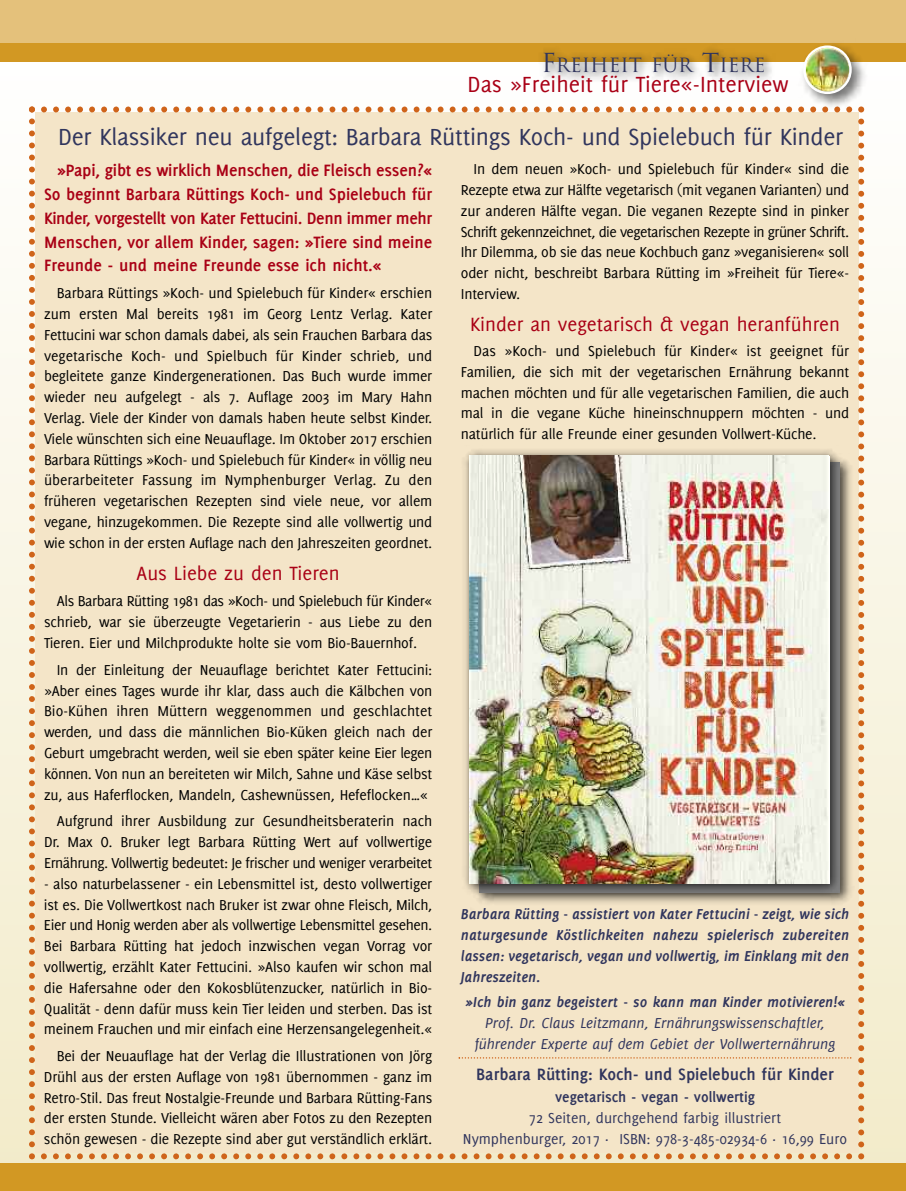
<style>
.page{position:relative;width:906px;height:1191px;background:#fff}
.page>*{position:absolute;margin:0;border:0;box-sizing:border-box;transform-origin:0 0}
.t1{font:25.5px "Delicious";letter-spacing:-.01em;color:#30355d}
.t2{font:24px "Delicious";color:#a90015}
.t3{font:24px "Delicious";color:#cf641a}
.t4{font:21px "Delicious";color:#a90015}
.t5{font:19.2px "Trajan";color:#30355d}
.t6{font:700 18px/23.7px "Delicious";color:#a90015;text-align:justify}
.t7{font:700 18px "Delicious";color:#30355d}
.t8{font:15.75px/20.9px "Delicious";letter-spacing:-.015em;color:#000;text-align:justify}
.t9{font:italic 700 15.75px/20.9px "Delicious";color:#30355d;text-align:justify}
.t10{font:italic 15.75px/20.9px "Delicious";color:#30355d;text-align:center}
.t11{font:15.75px/20.9px "Delicious";color:#30355d;text-align:center}
.t12{font:700 15.75px "Delicious";color:#30355d}
.s1{font-size:25.5px}
</style>
<div class="page">
<div style="left:0;top:55px;width:906px;height:1135px;background:linear-gradient(to bottom,#fffefd,#f2ebca)"></div>
<div style="left:0;top:1163px;width:906px;height:28px;background:#d29823"></div>
<div style="left:0;top:0;width:906px;height:44px;background:#e4c17b"></div>
<div style="left:0;top:43px;width:906px;height:18px;background:#d29823"></div>
<div style="left:29px;top:106px;width:835px;height:1053px;background:#f4e5c8"></div>
<img style="left:470px;top:453px;width:387px;height:456px">
<img style="left:460px;top:445px;width:385px;height:455px">
<img style="left:470px;top:456px;width:358px;height:427px">
<img style="left:496px;top:49px;width:300px;height:58px">
<img style="left:796px;top:52px;width:75px;height:62px">
<img style="left:803px;top:45px;width:48px;height:49px">
<p class="t5" style="left:541px;top:54px;width:226px"><span class="s1">F</span>REIHEIT FÜR <span class="s1">T</span>IERE</p>
<h2 class="t2" style="left:467px;top:76px;width:322px">Das »Freiheit für Tiere«-Interview</h2>
<h1 class="t1" style="left:58px;top:127px;width:786px">Der Klassiker neu aufgelegt: Barbara Rüttings Koch- und Spielebuch für Kinder</h1>
<p class="t8" style="left:461px;top:160px;width:390px;text-indent:13px">In dem neuen »Koch- und Spielebuch für Kinder« sind die Rezepte etwa zur Hälfte vegetarisch (mit veganen Varianten) und zur anderen Hälfte vegan. Die veganen Rezepte sind in pinker Schrift gekennzeichnet, die vegetarischen Rezepte in grüner Schrift.<br>Ihr Dilemma, ob sie das neue Kochbuch ganz »veganisieren« soll oder nicht, beschreibt Barbara Rütting im »Freiheit für Tiere«- Interview.</p>
<h3 class="t4" style="left:470px;top:316px;width:371px">Kinder an vegetarisch &amp; vegan heranführen</h3>
<p class="t8" style="left:461px;top:341px;width:390px;text-indent:13px">Das »Koch- und Spielebuch für Kinder« ist geeignet für Familien, die sich mit der vegetarischen Ernährung bekannt machen möchten und für alle vegetarischen Familien, die auch mal in die vegane Küche hineinschnuppern möchten - und natürlich für alle Freunde einer gesunden Vollwert-Küche.</p>
<p class="t6" style="left:44px;top:160px;width:390px;text-indent:13px">»Papi, gibt es wirklich Menschen, die Fleisch essen?« So beginnt Barbara Rüttings Koch- und Spielebuch für Kinder, vorgestellt von Kater Fettucini. Denn immer mehr Menschen, vor allem Kinder, sagen: »Tiere sind meine Freunde - und meine Freunde esse ich nicht.«</p>
<p class="t8" style="left:44px;top:284px;width:390px;text-indent:13px">Barbara Rüttings »Koch- und Spielebuch für Kinder« erschien zum ersten Mal bereits 1981 im Georg Lentz Verlag. Kater Fettucini war schon damals dabei, als sein Frauchen Barbara das vegetarische Koch- und Spielbuch für Kinder schrieb, und begleitete ganze Kindergenerationen. Das Buch wurde immer wieder neu aufgelegt - als 7. Auflage 2003 im Mary Hahn Verlag. Viele der Kinder von damals haben heute selbst Kinder.<br>Viele wünschten sich eine Neuauflage. Im Oktober 2017 erschien Barbara Rüttings »Koch- und Spielebuch für Kinder« in völlig neu überarbeiteter Fassung im Nymphenburger Verlag. Zu den früheren vegetarischen Rezepten sind viele neue, vor allem vegane, hinzugekommen. Die Rezepte sind alle vollwertig und wie schon in der ersten Auflage nach den Jahreszeiten geordnet.</p>
<h3 class="t4" style="left:137px;top:565px;width:205px">Aus Liebe zu den Tieren</h3>
<p class="t8" style="left:44px;top:592px;width:390px;text-indent:13px">Als Barbara Rütting 1981 das »Koch- und Spielebuch für Kinder« schrieb, war sie überzeugte Vegetarierin - aus Liebe zu den Tieren. Eier und Milchprodukte holte sie vom Bio-Bauernhof.</p>
<p class="t8" style="left:44px;top:660px;width:390px;text-indent:13px">In der Einleitung der Neuauflage berichtet Kater Fettucini: »Aber eines Tages wurde ihr klar, dass auch die Kälbchen von Bio-Kühen ihren Müttern weggenommen und geschlachtet werden, und dass die männlichen Bio-Küken gleich nach der Geburt umgebracht werden, weil sie eben später keine Eier legen können. Von nun an bereiteten wir Milch, Sahne und Käse selbst zu, aus Haferflocken, Mandeln, Cashewnüssen, Hefeflocken…«</p>
<p class="t8" style="left:44px;top:812px;width:390px;text-indent:13px">Aufgrund ihrer Ausbildung zur Gesundheitsberaterin nach Dr. Max O. Bruker legt Barbara Rütting Wert auf vollwertige Ernährung. Vollwertig bedeutet: Je frischer und weniger verarbeitet</p>
<p class="t8" style="left:44px;top:874px;width:390px">- also naturbelassener - ein Lebensmittel ist, desto vollwertiger ist es. Die Vollwertkost nach Bruker ist zwar ohne Fleisch, Milch, Eier und Honig werden aber als vollwertige Lebensmittel gesehen.<br>Bei Barbara Rütting hat jedoch inzwischen vegan Vorrag vor vollwertig, erzählt Kater Fettucini. »Also kaufen wir schon mal die Hafersahne oder den Kokosblütenzucker, natürlich in Bio-Qualität - denn dafür muss kein Tier leiden und sterben. Das ist meinem Frauchen und mir einfach eine Herzensangelegenheit.«</p>
<p class="t8" style="left:44px;top:1046px;width:390px;text-indent:13px">Bei der Neuauflage hat der Verlag die Illustrationen von Jörg Drühl aus der ersten Auflage von 1981 übernommen - ganz im Retro-Stil. Das freut Nostalgie-Freunde und Barbara Rütting-Fans der ersten Stunde. Vielleicht wären aber Fotos zu den Rezepten schön gewesen - die Rezepte sind aber gut verständlich erklärt.</p>
<p class="t9" style="left:461px;top:905px;width:390px">Barbara Rütting - assistiert von Kater Fettucini - zeigt, wie sich naturgesunde Köstlichkeiten nahezu spielerisch zubereiten lassen: vegetarisch, vegan und vollwertig, im Einklang mit den Jahreszeiten.</p>
<p class="t9" style="left:465px;top:992px;width:381px">»Ich bin ganz begeistert - so kann man Kinder motivieren!«</p>
<p class="t10" style="left:475px;top:1012px;width:362px">Prof. Dr. Claus Leitzmann, Ernährungswissenschaftler, führender Experte auf dem Gebiet der Vollwerternährung</p>
<p class="t7" style="left:476px;top:1068px;width:359px">Barbara Rütting: Koch- und Spielebuch für Kinder</p>
<p class="t12" style="left:555px;top:1091px;width:201px">vegetarisch - vegan - vollwertig</p>
<p class="t11" style="left:463px;top:1108px;width:386px">72 Seiten, durchgehend farbig illustriert<br>Nymphenburger, 2017 · ISBN: 978-3-485-02934-6 · 16,99 Euro</p>
<h2 class="t3" style="left:828px;top:1128px;width:23px">&gt;&gt;&gt;</h2>
</div>
